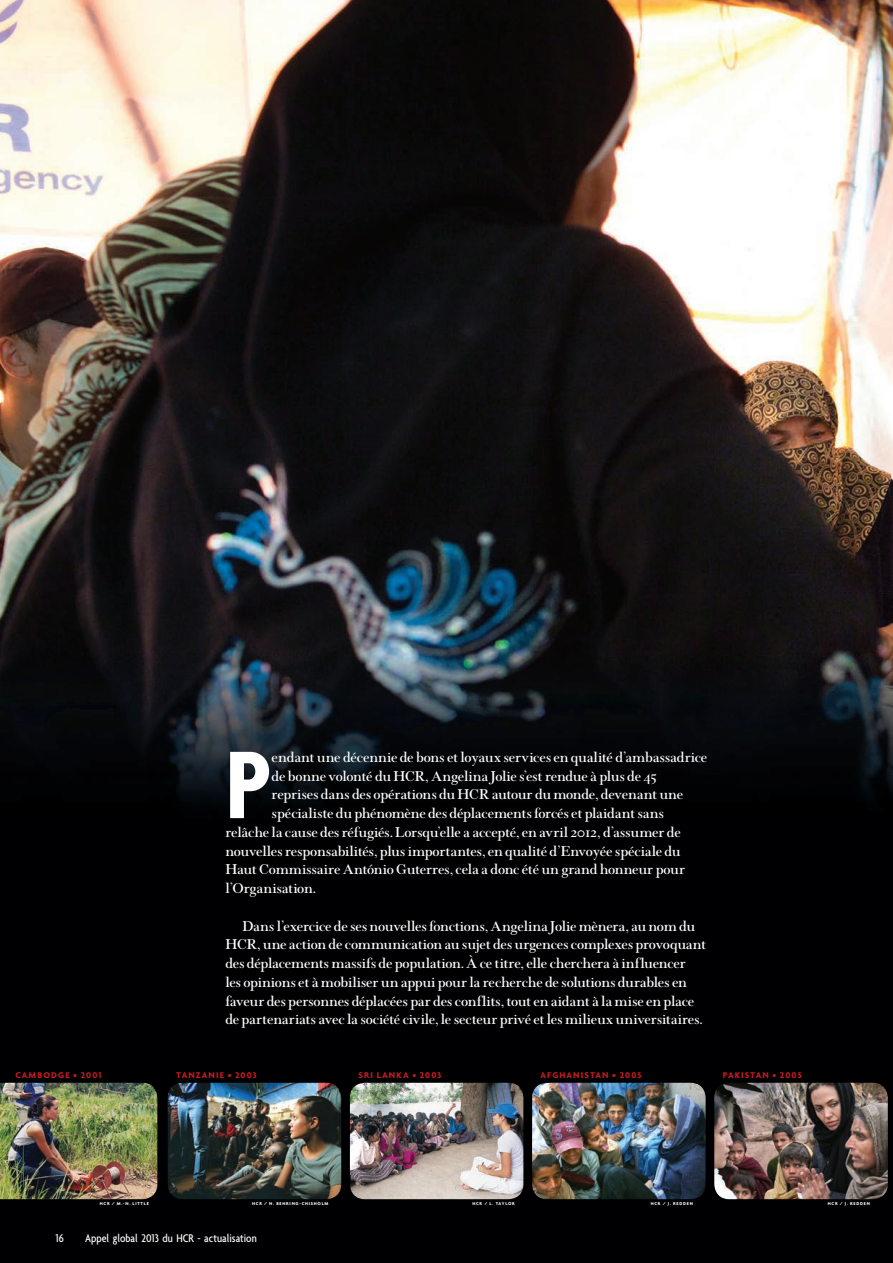
<style>
.page{position:relative;width:893px;height:1263px;background:#fff}
.page>*{position:absolute;margin:0;border:0;box-sizing:border-box;transform-origin:0 0}
.t1{font:700 condensed 103.95px "Agenda";color:#fff}
.t2{font:600 15.75px/18.8px "Wessex";letter-spacing:-.015em;color:#fff}
.t3{font:500 condensed 12px "Agenda";color:#fff}
.t4{font:700 9px "Agenda";letter-spacing:.12em;color:#c61c22}
.t5{font:700 4.5px "Agenda";letter-spacing:.16em;color:#fff}
</style>
<div class="page">
<img style="left:0;top:0;width:893px;height:1195px">
<div style="left:0;top:1195px;width:893px;height:68px;background:#000002"></div>
<img style="left:0;top:1083px;width:157px;height:116px">
<img style="left:532px;top:1083px;width:174px;height:116px">
<img style="left:168px;top:1083px;width:173px;height:116px">
<img style="left:350px;top:1083px;width:173px;height:116px">
<img style="left:714px;top:1083px;width:174px;height:116px">
<h1 class="t1" style="left:225px;top:724px;width:47px">P</h1>
<p class="t2" style="left:272px;top:748px;width:437px">endant une décennie de bons et loyaux services en qualité d’ambassadrice</p>
<p class="t2" style="left:272px;top:767px;width:387px">de bonne volonté du HCR, Angelina Jolie s’est rendue à plus de 45</p>
<p class="t2" style="left:272px;top:785px;width:413px">reprises dans des opérations du HCR autour du monde, devenant une</p>
<p class="t2" style="left:272px;top:804px;width:394px">spécialiste du phénomène des déplacements forcés et plaidant sans</p>
<p class="t2" style="left:225px;top:823px;width:457px">relâche la cause des réfugiés. Lorsqu’elle a accepté, en avril 2012, d’assumer de</p>
<p class="t2" style="left:225px;top:841px;width:457px">nouvelles responsabilités, plus importantes, en qualité d’Envoyée spéciale du</p>
<p class="t2" style="left:225px;top:860px;width:461px">Haut Commissaire António Guterres, cela a donc été un grand honneur pour</p>
<p class="t2" style="left:225px;top:879px;width:92px">l’Organisation.</p>
<p class="t2" style="left:225px;top:916px;width:482px;text-indent:17px">Dans l’exercice de ses nouvelles fonctions, Angelina Jolie mènera, au nom du HCR, une action de communication au sujet des urgences complexes provoquant des déplacements massifs de population. À ce titre, elle cherchera à influencer<br>les opinions et à mobiliser un appui pour la recherche de solutions durables en faveur des personnes déplacées par des conflits, tout en aidant à la mise en place de partenariats avec la société civile, le secteur privé et les milieux universitaires.</p>
<p class="t4" style="left:15px;top:1069px;width:88px">CAMBODGE • 2001</p>
<p class="t4" style="left:176px;top:1069px;width:82px">TANZANIE • 2003</p>
<p class="t4" style="left:358px;top:1069px;width:85px">SRI LANKA • 2003</p>
<p class="t4" style="left:541px;top:1069px;width:102px">AFGHANISTAN • 2005</p>
<p class="t4" style="left:723px;top:1069px;width:80px">PAKISTAN • 2005</p>
<p class="t5" style="left:100px;top:1200px;width:50px">HCR / M.-N. LITTLE</p>
<p class="t5" style="left:252px;top:1200px;width:78px">HCR / N. BEHRING-CHISHOLM</p>
<p class="t5" style="left:472px;top:1200px;width:44px">HCR / L. TAYLOR</p>
<p class="t5" style="left:651px;top:1200px;width:44px">HCR / J. REDDEN</p>
<p class="t5" style="left:828px;top:1200px;width:44px">HCR / J. REDDEN</p>
<p class="t3" style="left:55px;top:1231px;width:10px">16</p>
<p class="t3" style="left:85px;top:1231px;width:173px">Appel global 2013 du HCR - actualisation</p>
</div>
